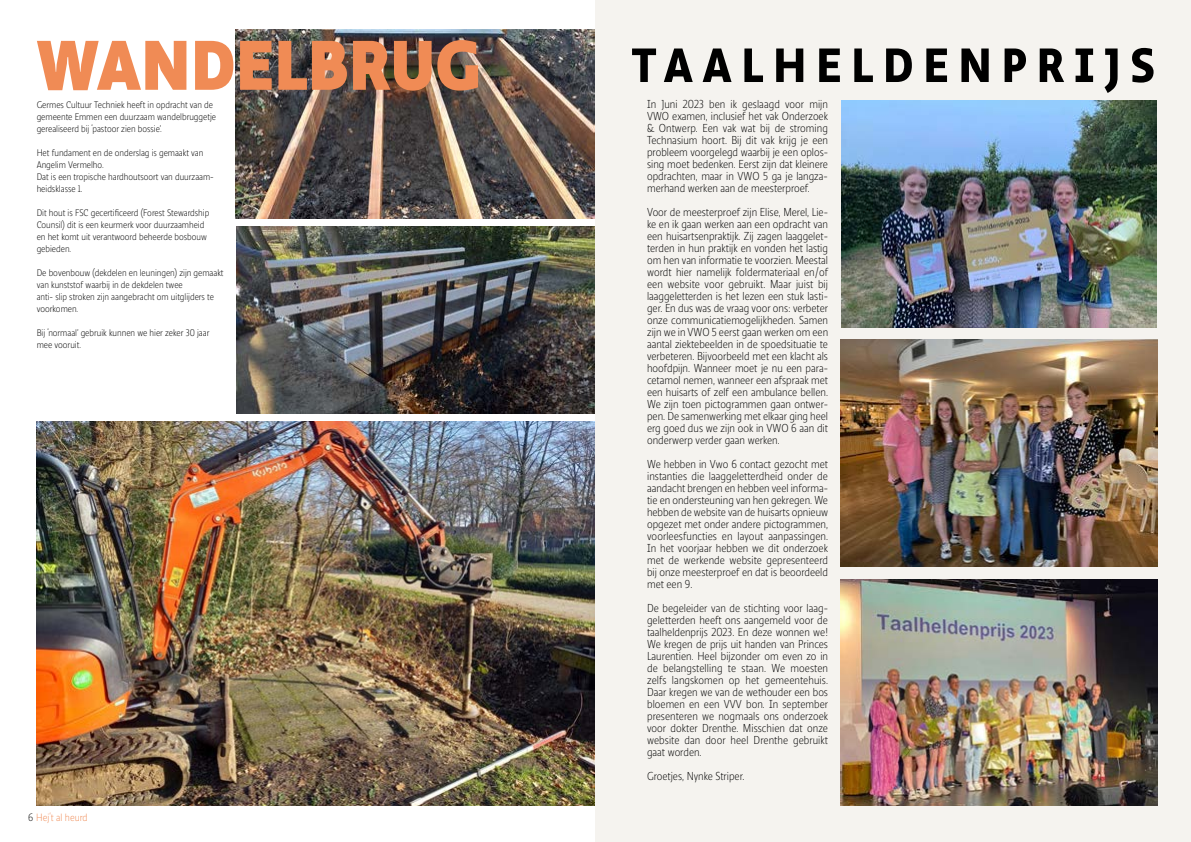
<style>
.page{position:relative;width:1191px;height:842px;background:#fff}
.page>*{position:absolute;margin:0;border:0;box-sizing:border-box;transform-origin:0 0}
.t1{font:800 73px "Ratio Display";color:#f08b55}
.t2{font:700 50px "Ratio Display";letter-spacing:.19em;color:#000}
.t3{font:300 12px/12px "Ratio Display";color:#000;text-align:justify}
.t4{font:300 11px "Ratio Display";letter-spacing:-.005em;color:#f08b55}
.t5{font:300 10px/12px "Ratio Display";color:#000}
.s1{color:#000}
</style>
<div class="page">
<img style="left:236px;top:227px;width:359px;height:186px">
<img style="left:235px;top:30px;width:360px;height:189px">
<img style="left:37px;top:421px;width:558px;height:385px">
<div style="left:595px;top:0;width:596px;height:842px;background:#f5f3ef"></div>
<img style="left:841px;top:101px;width:315px;height:226px">
<img style="left:840px;top:579px;width:317px;height:227px">
<img style="left:840px;top:340px;width:317px;height:227px">
<h1 class="t1" style="left:36px;top:18px;width:446px">WANDELBRUG</h1>
<h2 class="t2" style="left:631px;top:34px;width:525px">TAALHELDENPRIJS</h2>
<p class="t3" style="left:647px;top:98px;width:182px">In Juni 2023 ben ik geslaagd voor mijn VWO examen, inclusief het vak Onderzoek &amp; Ontwerp. Een vak wat bij de stroming Technasium hoort. Bij dit vak krijg je een probleem voorgelegd waarbij je een oplos&shy;sing moet bedenken. Eerst zijn dat kleinere opdrachten, maar in VWO 5 ga je langza&shy;merhand werken aan de meesterproef.</p>
<p class="t3" style="left:647px;top:206px;width:183px">Voor de meesterproef zijn Elise, Merel, Lie&shy;ke en ik gaan werken aan een opdracht van een huisartsenpraktijk. Zij zagen laaggelet&shy;terden in hun praktijk en vonden het lastig om hen van informatie te voorzien. Meestal wordt hier namelijk foldermateriaal en/of een website voor gebruikt. Maar juist bij laaggeletterden is het lezen een stuk lasti&shy;ger. En dus was de vraag voor ons: verbeter onze communicatiemogelijkheden. Samen zijn we in VWO 5 eerst gaan werken om een aantal ziektebeelden in de spoedsituatie te verbeteren. Bijvoorbeeld met een klacht als hoofdpijn. Wanneer moet je nu een para&shy;cetamol nemen, wanneer een afspraak met een huisarts of zelf een ambulance bellen.<br>We zijn toen pictogrammen gaan ontwer&shy;pen. De samenwerking met elkaar ging heel erg goed dus we zijn ook in VWO 6 aan dit onderwerp verder gaan werken.</p>
<p class="t3" style="left:647px;top:458px;width:182px">We hebben in Vwo 6 contact gezocht met instanties die laaggeletterdheid onder de aandacht brengen en hebben veel informa&shy;tie en ondersteuning van hen gekregen. We hebben de website van de huisarts opnieuw opgezet met onder andere pictogrammen, voorleesfuncties en layout aanpassingen.<br>In het voorjaar hebben we dit onderzoek met de werkende website gepresenteerd bij onze meesterproef en dat is beoordeeld met een 9.</p>
<p class="t3" style="left:647px;top:602px;width:182px">De begeleider van de stichting voor laag&shy;geletterden heeft ons aangemeld voor de taalheldenprijs 2023. En deze wonnen we!<br>We kregen de prijs uit handen van Princes Laurentien. Heel bijzonder om even zo in de belangstelling te staan. We moesten zelfs langskomen op het gemeentehuis.<br>Daar kregen we van de wethouder een bos bloemen en een VVV bon. In september presenteren we nogmaals ons onderzoek voor dokter Drenthe. Misschien dat onze website dan door heel Drenthe gebruikt gaat worden.</p>
<p class="t3" style="left:647px;top:770px;width:99px">Groetjes, Nynke Striper.</p>
<p class="t5" style="left:37px;top:99px;width:181px">Germes Cultuur Techniek heeft in opdracht van de gemeente Emmen een duurzaam wandelbruggetje gerealiseerd bij ‘pastoor zien bossie’.</p>
<p class="t5" style="left:37px;top:147px;width:179px">Het fundament en de onderslag is gemaakt van<br>Angelim Vermelho.<br>Dat is een tropische hardhoutsoort van duurzaam&shy;heidsklasse 1.</p>
<p class="t5" style="left:37px;top:207px;width:174px">Dit hout is FSC gecertificeerd (Forest Stewardship Counsil) dit is een keurmerk voor duurzaamheid en het komt uit verantwoord beheerde bosbouw gebieden.</p>
<p class="t5" style="left:37px;top:267px;width:188px">De bovenbouw (dekdelen en leuningen) zijn gemaakt van kunststof waarbij in de dekdelen twee<br>anti- slip stroken zijn aangebracht om uitglijders te voorkomen.</p>
<p class="t5" style="left:37px;top:327px;width:174px">Bij ‘normaal’ gebruik kunnen we hier zeker 30 jaar mee vooruit.</p>
<p class="t4" style="left:28px;top:811px;width:61px"><span class="s1">6</span> Hej‘t al heurd</p>
</div>
